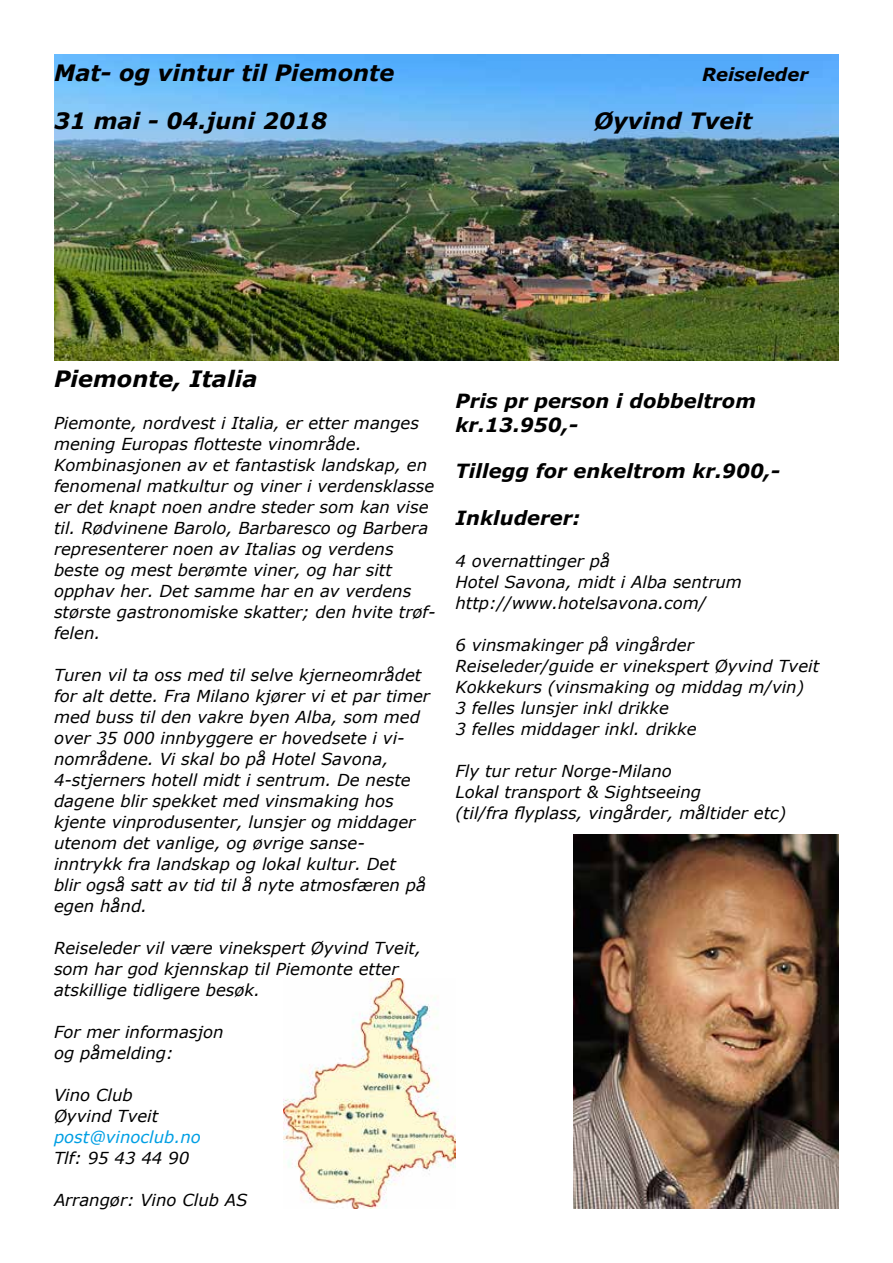
<style>
.page{position:relative;width:893px;height:1263px;background:#fff}
.page>*{position:absolute;margin:0;border:0;box-sizing:border-box;transform-origin:0 0}
.t1{font:italic 700 22.5px "Verdana";color:#000}
.t2{font:italic 700 19.5px/23.4px "Verdana";color:#000}
.t3{font:italic 700 18px "Verdana";color:#000}
.t4{font:italic 16.5px/21px "Verdana";color:#000}
.t5{font:italic 16.5px "Verdana";color:#009fe3}
</style>
<div class="page">
<img style="left:54px;top:54px;width:785px;height:306px">
<img style="left:283px;top:979px;width:172px;height:230px">
<img style="left:574px;top:835px;width:265px;height:374px">
<h1 class="t1" style="left:54px;top:57px;width:342px">Mat- og vintur til Piemonte</h1>
<p class="t3" style="left:702px;top:62px;width:108px">Reiseleder</p>
<h1 class="t1" style="left:54px;top:105px;width:275px">31 mai - 04.juni 2018</h1>
<h1 class="t1" style="left:594px;top:105px;width:160px">Øyvind Tveit</h1>
<h1 class="t1" style="left:54px;top:363px;width:205px">Piemonte, Italia</h1>
<p class="t4" style="left:54px;top:412px;width:383px">Piemonte, nordvest i Italia, er etter manges mening Europas flotteste vinområde.<br>Kombinasjonen av et fantastisk landskap, en fenomenal matkultur og viner i verdensklasse er det knapt noen andre steder som kan vise til. Rødvinene Barolo, Barbaresco og Barbera representerer noen av Italias og verdens beste og mest berømte viner, og har sitt opphav her. Det samme har en av verdens største gastronomiske skatter; den hvite trøf&shy;felen.</p>
<p class="t4" style="left:54px;top:664px;width:377px">Turen vil ta oss med til selve kjerneområdet for alt dette. Fra Milano kjører vi et par timer med buss til den vakre byen Alba, som med over 35 000 innbyggere er hovedsete i vi&shy;nområdene. Vi skal bo på Hotel Savona, 4-stjerners hotell midt i sentrum. De neste dagene blir spekket med vinsmaking hos kjente vinprodusenter, lunsjer og middager utenom det vanlige, og øvrige sanse&shy;inntrykk fra landskap og lokal kultur. Det<br>blir også satt av tid til å nyte atmosfæren på egen hånd.</p>
<p class="t4" style="left:54px;top:938px;width:368px">Reiseleder vil være vinekspert Øyvind Tveit, som har god kjennskap til Piemonte etter atskillige tidligere besøk.</p>
<p class="t4" style="left:54px;top:1022px;width:171px">For mer informasjon og påmelding:</p>
<p class="t4" style="left:54px;top:1085px;width:106px">Vino Club<br>Øyvind Tveit</p>
<p class="t5" style="left:54px;top:1126px;width:148px">post@vinoclub.no</p>
<p class="t4" style="left:54px;top:1148px;width:137px">Tlf: 95 43 44 90</p>
<p class="t4" style="left:54px;top:1190px;width:195px">Arrangør: Vino Club AS</p>
<p class="t2" style="left:455px;top:389px;width:302px">Pris pr person i dobbeltrom kr.13.950,-</p>
<p class="t2" style="left:455px;top:459px;width:326px">Tillegg for enkeltrom kr.900,-</p>
<p class="t2" style="left:455px;top:506px;width:126px">Inkluderer:</p>
<p class="t4" style="left:455px;top:551px;width:288px">4 overnattinger på<br>Hotel Savona, midt i Alba sentrum http://www.hotelsavona.com/</p>
<p class="t4" style="left:455px;top:635px;width:365px">6 vinsmakinger på vingårder Reiseleder/guide er vinekspert Øyvind Tveit Kokkekurs (vinsmaking og middag m/vin)<br>3 felles lunsjer inkl drikke<br>3 felles middager inkl. drikke</p>
<p class="t4" style="left:455px;top:761px;width:332px">Fly tur retur Norge-Milano<br>Lokal transport &amp; Sightseeing<br>(til/fra flyplass, vingårder, måltider etc)</p>
</div>
